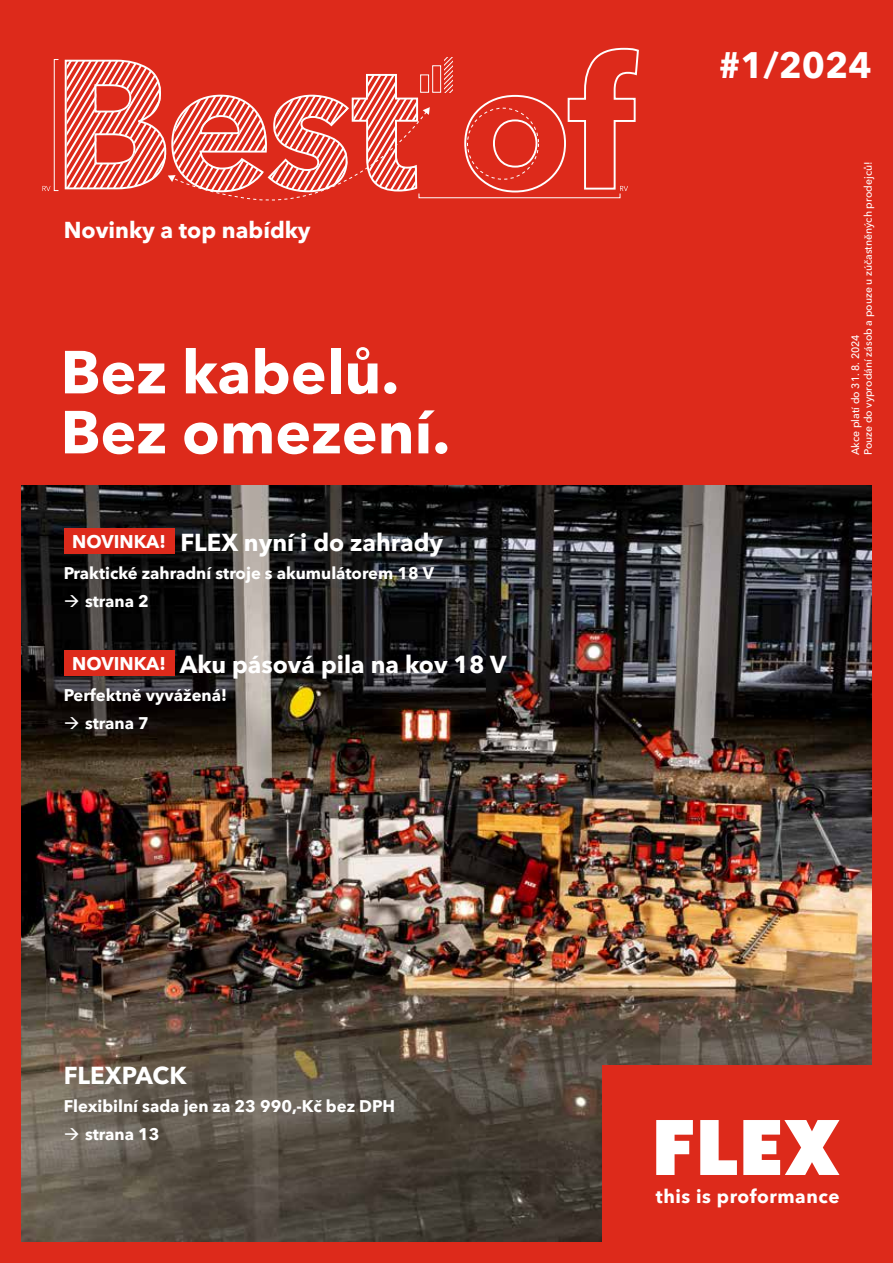
<style>
.page{position:relative;width:893px;height:1263px;background:#dd2a1b}
.page>*{position:absolute;margin:0;border:0;box-sizing:border-box;transform-origin:0 0}
.t1{font:700 60px/60px "Avenir Next W1 G";color:#fff}
.t2{font:700 36px "Avenir Next W1 G";color:#fff}
.t3{font:700 24px "Avenir Next W1 G";color:#fff}
.t4{font:700 22.5px "Avenir Next W1 G";color:#fff}
.t5{font:700 18.75px "Avenir Next W1 G";letter-spacing:.03em;color:#fff}
.t6{font:700 16.5px/28.3px "Avenir Next W1 G";color:#fff}
.t7{font:500 10.5px/12.6px "Avenir Next W1 G";color:#fff}
.s1{font-size:18px}
</style>
<div class="page">
<img style="left:21px;top:486px;width:851px;height:756px">
<div style="left:64px;top:529px;width:110px;height:25px;background:#dd2a1b"></div>
<div style="left:64px;top:651px;width:110px;height:25px;background:#dd2a1b"></div>
<svg style="left:53px;top:59px;width:568px;height:140px"></svg>
<svg style="left:445px;top:58px;width:8px;height:34px"></svg>
<svg style="left:67px;top:61px;width:363px;height:139px"></svg>
<svg style="left:43px;top:186px;width:8px;height:5px"></svg>
<svg style="left:463px;top:48px;width:176px;height:145px"></svg>
<div style="left:602px;top:1065px;width:291px;height:198px;background:#dd2a1b"></div>
<svg style="left:656px;top:1120px;width:183px;height:55px"></svg>
<svg style="left:65px;top:595px;width:14px;height:12px"></svg>
<svg style="left:65px;top:717px;width:14px;height:12px"></svg>
<svg style="left:65px;top:1128px;width:14px;height:12px"></svg>
<h3 class="t4" style="left:64px;top:212px;width:248px">Novinky a top nabídky</h3>
<h1 class="t1" style="left:61px;top:338px;width:391px">Bez kabelů.<br>Bez omezení.</h1>
<h3 class="t3" style="left:72px;top:523px;width:372px"><span class="s1">NOVINKA!</span> FLEX nyní i do zahrady</h3>
<p class="t6" style="left:85px;top:558px;width:351px;text-indent:-21px">Praktické zahradní stroje s akumulátorem 18 V strana 2</p>
<h3 class="t3" style="left:72px;top:645px;width:436px"><span class="s1">NOVINKA!</span> Aku pásová pila na kov 18 V</h3>
<p class="t6" style="left:85px;top:680px;width:143px;text-indent:-21px">Perfektně vyvážená! strana 7</p>
<h3 class="t3" style="left:64px;top:1056px;width:124px">FLEXPACK</h3>
<p class="t6" style="left:85px;top:1091px;width:312px;text-indent:-21px">Flexibilní sada jen za 23 990,-Kč bez DPH strana 13</p>
<h2 class="t2" style="left:719px;top:37px;width:154px">#1/2024</h2>
<p class="t7" style="left:848px;top:455px;width:295px;rotate:-90deg">Akce platí do 31. 8. 2024<br>Pouze do vyprodání zásob a pouze u zúčastněných prodejců!</p>
<p class="t5" style="left:656px;top:1182px;width:185px">this is proformance</p>
</div>
